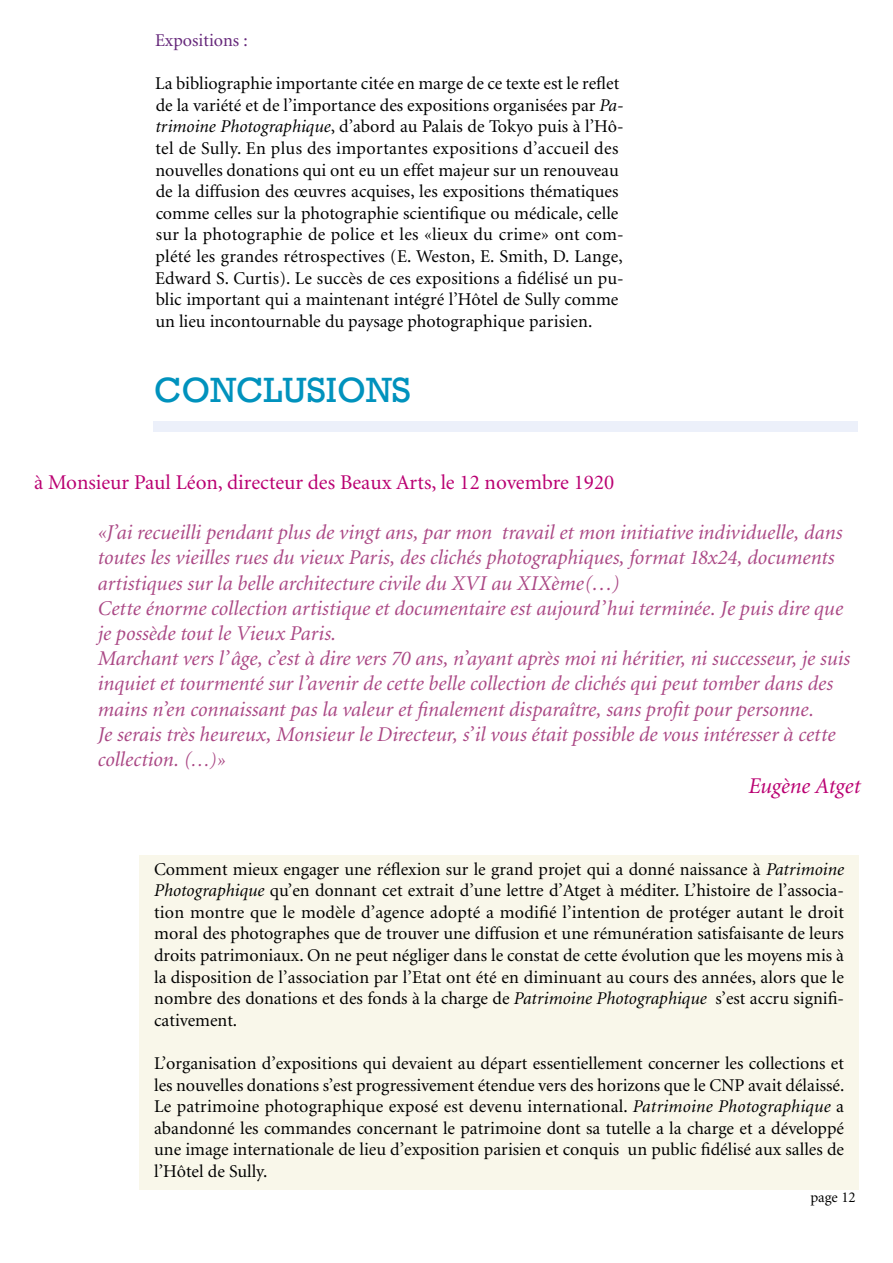
<style>
.page{position:relative;width:893px;height:1263px;background:#fff}
.page>*{position:absolute;margin:0;border:0;box-sizing:border-box;transform-origin:0 0}
.t1{font:36px "Rockwell";color:#0092bd}
.t2{font:italic 22.5px "Minion";color:#ba0072}
.t3{font:italic 21px/25.2px "Minion";color:#aa4885}
.t4{font:21px "Minion";color:#ba0072}
.t5{font:18px/21.6px "Minion";color:#000;text-align:justify}
.t6{font:18px "Minion";color:#65277a}
.t7{font:15px "Minion";color:#000}
.s1{font-style:italic}
.s2{font-size:19.5px}
</style>
<div class="page">
<div style="left:139px;top:855px;width:720px;height:334px;background:#f9f7ea"></div>
<div style="left:153px;top:421px;width:705px;height:11px;background:#ecf0fa"></div>
<p class="t6" style="left:155px;top:31px;width:94px">Expositions :</p>
<p class="t5" style="left:155px;top:73px;width:470px;text-align:left">La bibliographie importante citée en marge de ce texte est le reflet de la variété et de l’importance des expositions organisées par <span class="s1">Pa&shy;trimoine Photographique</span>, d’abord au Palais de Tokyo puis à l’Hô&shy;tel de Sully. En plus des importantes expositions d’accueil des nouvelles donations qui ont eu un effet majeur sur un renouveau de la diffusion des œuvres acquises, les expositions thématiques comme celles sur la photographie scientifique ou médicale, celle sur la photographie de police et les «lieux du crime» ont com&shy;plété les grandes rétrospectives (E. Weston, E. Smith, D. Lange, Edward S. Curtis). Le succès de ces expositions a fidélisé un pu&shy;blic important qui a maintenant intégré l’Hôtel de Sully comme un lieu incontournable du paysage photographique parisien.</p>
<h1 class="t1" style="left:154px;top:369px;width:258px">CONCLUSIONS</h1>
<p class="t4" style="left:34px;top:472px;width:582px">à Monsieur Paul Léon, directeur des Beaux Arts, le 12 novembre 1920</p>
<p class="t3" style="left:98px;top:521px;width:754px">«J’ai recueilli pendant plus de vingt ans, par mon travail et mon initiative individuelle, dans toutes les vieilles rues du vieux Paris, des clichés photographiques, format 18x24, documents artistiques sur la belle architecture civile du XVI au XIXème(…)<br>Cette énorme collection artistique et documentaire est aujourd’hui terminée. Je puis dire que je possède tout le Vieux Paris.<br>Marchant vers l’âge, c’est à dire vers 70 ans, n’ayant après moi ni héritier, ni successeur, je suis inquiet et tourmenté sur l’avenir de cette belle collection de clichés qui peut tomber dans des mains n’en connaissant pas la valeur et finalement disparaître, sans profit pour personne.<br>Je serais très heureux, Monsieur le Directeur, s’il vous était possible de vous intéresser à cette collection. (<span class="s2">…)»</span></p>
<p class="t2" style="left:748px;top:775px;width:114px">Eugène Atget</p>
<p class="t5" style="left:154px;top:859px;width:691px">Comment mieux engager une réflexion sur le grand projet qui a donné naissance à <span class="s1">Patrimoine Photographique</span> qu’en donnant cet extrait d’une lettre d’Atget à méditer. L’histoire de l’associa&shy;tion montre que le modèle d’agence adopté a modifié l’intention de protéger autant le droit moral des photographes que de trouver une diffusion et une rémunération satisfaisante de leurs droits patrimoniaux. On ne peut négliger dans le constat de cette évolution que les moyens mis à la disposition de l’association par l’Etat ont été en diminuant au cours des années, alors que le nombre des donations et des fonds à la charge de <span class="s1">Patrimoine Photographique</span> s’est accru signifi&shy;cativement.</p>
<p class="t5" style="left:154px;top:1053px;width:692px">L’organisation d’expositions qui devaient au départ essentiellement concerner les collections et les nouvelles donations s’est progressivement étendue vers des horizons que le CNP avait délaissé.<br>Le patrimoine photographique exposé est devenu international. <span class="s1">Patrimoine Photographique</span> a abandonné les commandes concernant le patrimoine dont sa tutelle a la charge et a développé une image internationale de lieu d’exposition parisien et conquis un public fidélisé aux salles de l’Hôtel de Sully.</p>
<p class="t7" style="left:810px;top:1190px;width:47px">page 12</p>
</div>
